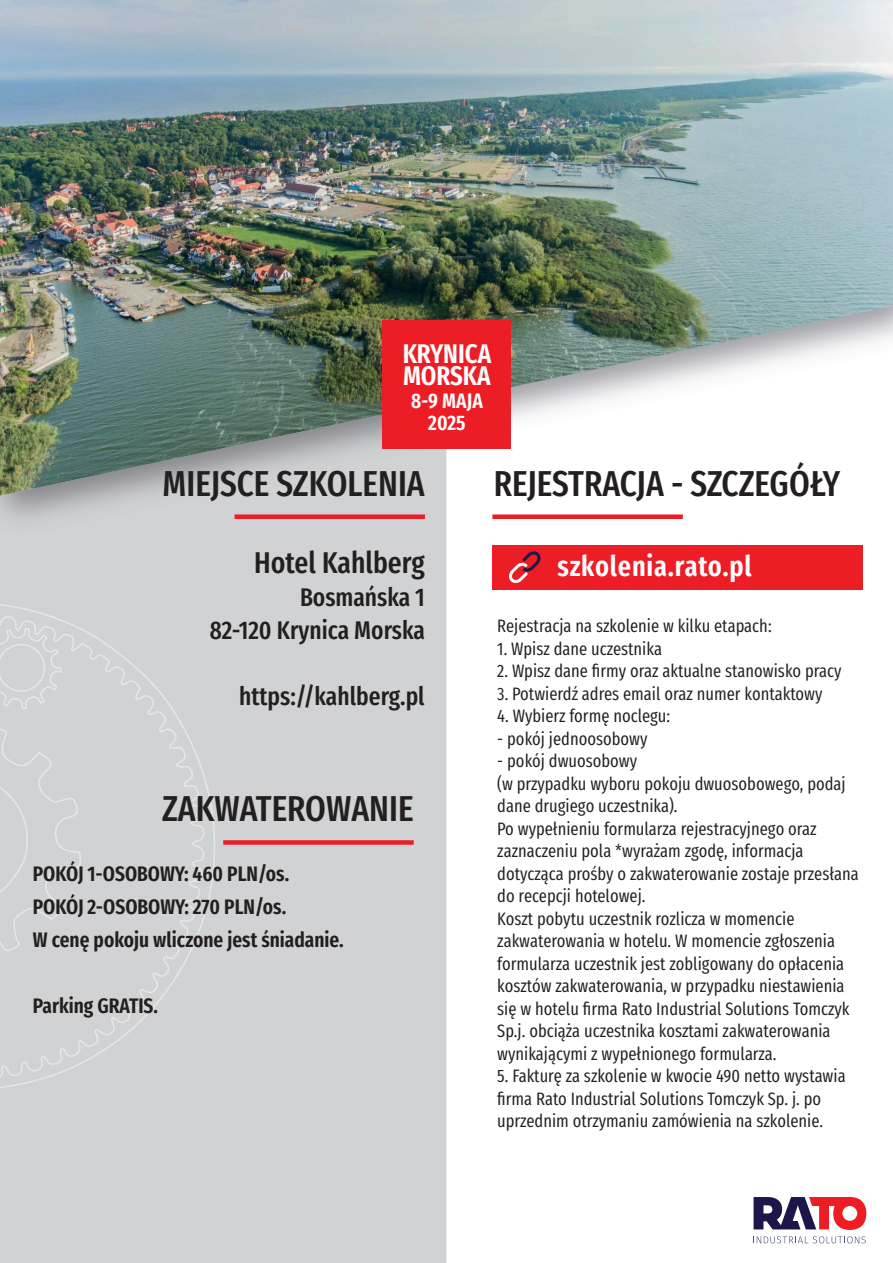
<style>
.page{position:relative;width:893px;height:1263px;background:#fff}
.page>*{position:absolute;margin:0;border:0;box-sizing:border-box;transform-origin:0 0}
.t1{font:500 36px "Fira Sans Compressed";color:#231f20}
.t2{font:500 30px "Fira Sans Compressed";color:#231f20}
.t3{font:600 28.5px "Fira Sans Compressed";letter-spacing:.03em;color:#fff}
.t4{font:600 27px/22.5px "Fira Sans Compressed";color:#fff}
.t5{font:500 25.5px/33px "Fira Sans Compressed";color:#231f20;text-align:right}
.t6{font:600 21px/33px "Fira Sans Compressed";color:#231f20}
.t7{font:600 21px/22.5px "Fira Sans Compressed";color:#fff;text-align:center}
.t8{font:18px/22.5px "Fira Sans Compressed";color:#231f20}
</style>
<div class="page">
<div style="left:0;top:545px;width:446px;height:718px;background:#d1d2d4"></div>
<div style="left:0;top:588px;width:235px;height:520px;background:#d1d2d4"></div>
<div style="left:0;top:723px;width:83px;height:237px;background:#d1d2d4"></div>
<svg style="left:0;top:627px;width:63px;height:83px;background:#d3d4d6"></svg>
<img style="left:0;top:0;width:893px;height:496px">
<div style="left:492px;top:514px;width:191px;height:5px;background:#ec1d25"></div>
<div style="left:234px;top:514px;width:191px;height:5px;background:#ec1d25"></div>
<div style="left:223px;top:840px;width:191px;height:5px;background:#ec1d25"></div>
<div style="left:382px;top:320px;width:129px;height:129px;background:#ec1d25"></div>
<div style="left:492px;top:546px;width:371px;height:44px;background:#ec1d25"></div>
<svg style="left:509px;top:551px;width:32px;height:32px"></svg>
<svg style="left:754px;top:1197px;width:112px;height:33px"></svg>
<svg style="left:753px;top:1236px;width:113px;height:7px"></svg>
<h3 class="t4" style="left:403px;top:340px;width:90px">KRYNICA<br>MORSKA</h3>
<p class="t7" style="left:411px;top:388px;width:73px">8-9 MAJA<br>2025</p>
<h1 class="t1" style="left:163px;top:454px;width:264px">MIEJSCE SZKOLENIA</h1>
<h2 class="t2" style="left:254px;top:538px;width:172px">Hotel Kahlberg</h2>
<h3 class="t5" style="left:210px;top:579px;width:217px">Bosmańska 1<br>82-120 Krynica Morska</h3>
<h3 class="t5" style="left:239px;top:678px;width:187px">https://kahlberg.pl</h3>
<h1 class="t1" style="left:162px;top:780px;width:253px">ZAKWATEROWANIE</h1>
<p class="t6" style="left:33px;top:856px;width:312px">POKÓJ 1-OSOBOWY: 460 PLN/os.<br>POKÓJ 2-OSOBOWY: 270 PLN/os.<br>W cenę pokoju wliczone jest śniadanie.</p>
<p class="t6" style="left:33px;top:988px;width:127px">Parking GRATIS.</p>
<h1 class="t1" style="left:494px;top:455px;width:348px">REJESTRACJA - SZCZEGÓŁY</h1>
<h3 class="t3" style="left:557px;top:543px;width:196px">szkolenia.rato.pl</h3>
<p class="t8" style="left:497px;top:614px;width:276px">Rejestracja na szkolenie w kilku etapach:</p>
<p class="t8" style="left:497px;top:636px;width:166px">1. Wpisz dane uczestnika</p>
<p class="t8" style="left:497px;top:659px;width:346px">2. Wpisz dane firmy oraz aktualne stanowisko pracy</p>
<p class="t8" style="left:497px;top:681px;width:327px">3. Potwierdź adres email oraz numer kontaktowy</p>
<p class="t8" style="left:497px;top:704px;width:174px">4. Wybierz formę noclegu:</p>
<p class="t8" style="left:497px;top:726px;width:152px">- pokój jednoosobowy</p>
<p class="t8" style="left:497px;top:749px;width:363px">- pokój dwuosobowy<br>(w przypadku wyboru pokoju dwuosobowego, podaj dane drugiego uczestnika).<br>Po wypełnieniu formularza rejestracyjnego oraz zaznaczeniu pola *wyrażam zgodę, informacja dotycząca prośby o zakwaterowanie zostaje przesłana do recepcji hotelowej.<br>Koszt pobytu uczestnik rozlicza w momencie zakwaterowania w hotelu. W momencie zgłoszenia formularza uczestnik jest zobligowany do opłacenia kosztów zakwaterowania, w przypadku niestawienia się w hotelu firma Rato Industrial Solutions Tomczyk Sp.j. obciąża uczestnika kosztami zakwaterowania wynikającymi z wypełnionego formularza.</p>
<p class="t8" style="left:497px;top:1064px;width:350px">5. Fakturę za szkolenie w kwocie 490 netto wystawia firma Rato Industrial Solutions Tomczyk Sp. j. po uprzednim otrzymaniu zamówienia na szkolenie.</p>
</div>
